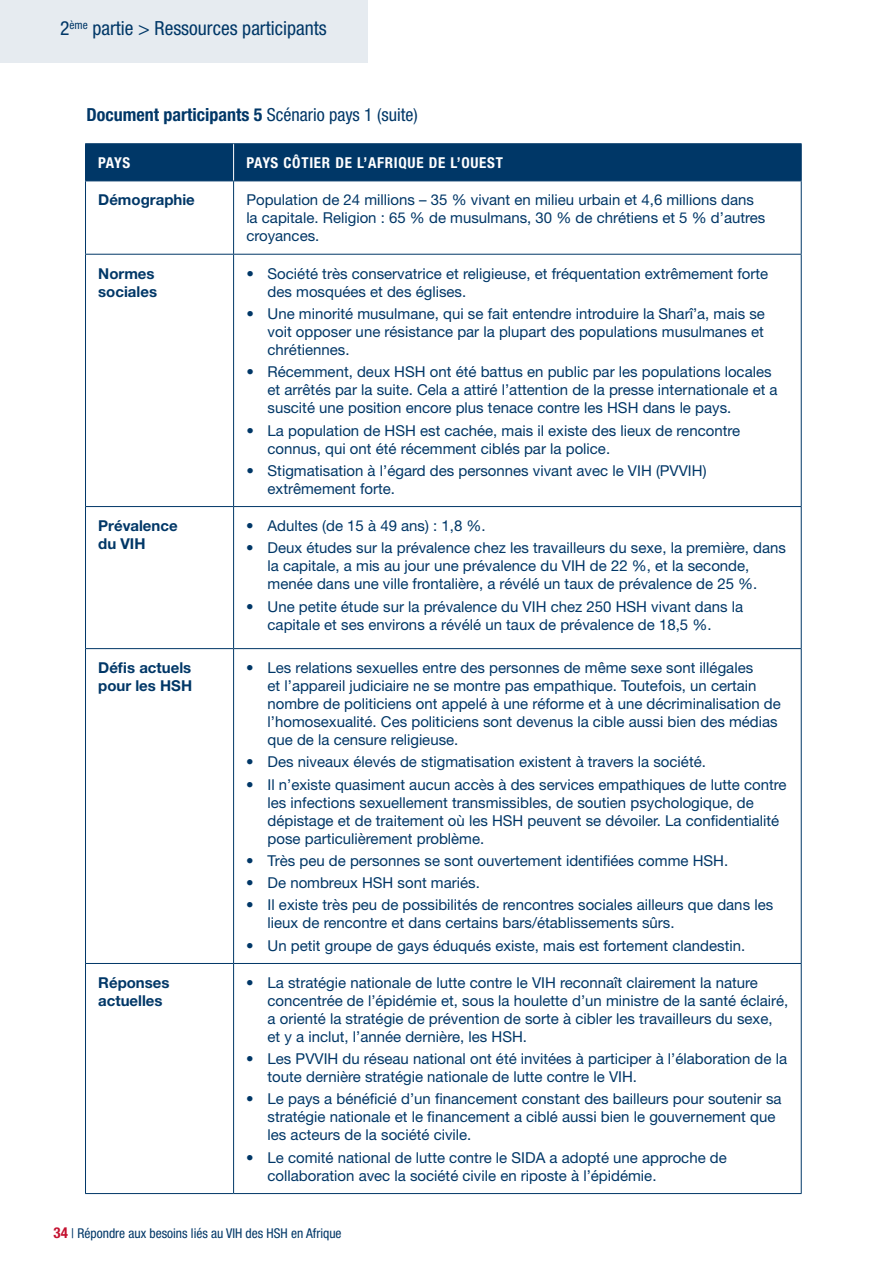
<style>
.page{position:relative;width:893px;height:1263px;background:#fff}
.page>*{position:absolute;margin:0;border:0;box-sizing:border-box;transform-origin:0 0}
.t1{font:condensed 19.5px "Helvetica Neue";color:#003767}
.t2{font:700 condensed 18px "Helvetica Neue";color:#003767}
.t3{font:15px/18px "Helvetica Neue";color:#003767}
.t4{font:700 15px/18px "Helvetica Neue";color:#003767}
.t5{font:700 condensed 15px "Helvetica Neue";letter-spacing:.05em;color:#fff}
.t6{font:700 condensed 15px "Helvetica Neue";color:#c41230}
.t7{font:condensed 13.5px "Helvetica Neue";color:#003767}
.s1{font-weight:400}
.s2{font-weight:700;font-size:15px;color:#c41230}
</style>
<div class="page">
<div style="left:0;top:0;width:368px;height:63px;background:#e6ebf0"></div>
<div style="left:86px;top:144px;width:715px;height:37px;background:#003767"></div>
<hr style="left:85px;top:181px;width:1px;height:73px;background:#003767">
<hr style="left:233px;top:181px;width:1px;height:73px;background:#003767">
<hr style="left:801px;top:181px;width:1px;height:73px;background:#003767">
<hr style="left:85px;top:254px;width:149px;height:1px;background:#003767">
<hr style="left:85px;top:255px;width:1px;height:251px;background:#003767">
<hr style="left:234px;top:254px;width:568px;height:1px;background:#003767">
<hr style="left:233px;top:255px;width:1px;height:251px;background:#003767">
<hr style="left:801px;top:255px;width:1px;height:251px;background:#003767">
<hr style="left:85px;top:506px;width:149px;height:1px;background:#003767">
<hr style="left:85px;top:507px;width:1px;height:141px;background:#003767">
<hr style="left:234px;top:506px;width:568px;height:1px;background:#003767">
<hr style="left:233px;top:507px;width:1px;height:141px;background:#003767">
<hr style="left:801px;top:507px;width:1px;height:141px;background:#003767">
<hr style="left:85px;top:648px;width:149px;height:1px;background:#003767">
<hr style="left:85px;top:649px;width:1px;height:314px;background:#003767">
<hr style="left:234px;top:648px;width:568px;height:1px;background:#003767">
<hr style="left:233px;top:649px;width:1px;height:314px;background:#003767">
<hr style="left:801px;top:649px;width:1px;height:314px;background:#003767">
<hr style="left:85px;top:963px;width:149px;height:1px;background:#003767">
<hr style="left:85px;top:964px;width:1px;height:229px;background:#003767">
<hr style="left:234px;top:963px;width:568px;height:1px;background:#003767">
<hr style="left:233px;top:964px;width:1px;height:229px;background:#003767">
<hr style="left:801px;top:964px;width:1px;height:229px;background:#003767">
<hr style="left:85px;top:1193px;width:149px;height:1px;background:#003767">
<hr style="left:234px;top:1193px;width:568px;height:1px;background:#003767">
<hr style="left:85px;top:143px;width:149px;height:1px;background:#003767">
<hr style="left:85px;top:144px;width:1px;height:37px;background:#003767">
<hr style="left:234px;top:143px;width:568px;height:1px;background:#003767">
<hr style="left:801px;top:144px;width:1px;height:37px;background:#003767">
<hr style="left:85px;top:181px;width:149px;height:1px;background:#003767">
<hr style="left:234px;top:181px;width:568px;height:1px;background:#003767">
<hr style="left:233px;top:144px;width:1px;height:37px;background:#fff">
<h1 class="t1" style="left:60px;top:17px;width:268px">2<sup>ème</sup> partie &gt; Ressources participants</h1>
<p class="t2" style="left:87px;top:103px;width:333px">DOCUMENT PARTICIPANTS 5 <span class="s1">Scénario pays 1 (suite)</span></p>
<p class="t5" style="left:98px;top:154px;width:32px">PAYS</p>
<p class="t5" style="left:246px;top:154px;width:258px">PAYS CÔTIER DE L’AFRIQUE DE L’OUEST</p>
<p class="t4" style="left:98px;top:191px;width:98px">Démographie</p>
<p class="t3" style="left:246px;top:191px;width:521px">Population de 24 millions – 35 % vivant en milieu urbain et 4,6 millions dans la capitale. Religion : 65 % de musulmans, 30 % de chrétiens et 5 % d’autres croyances.</p>
<p class="t4" style="left:98px;top:264px;width:60px">Normes sociales</p>
<p class="t3" style="left:268px;top:264px;width:502px;text-indent:-21px">• Société très conservatrice et religieuse, et fréquentation extrêmement forte des mosquées et des églises.</p>
<p class="t3" style="left:268px;top:304px;width:499px;text-align:justify;text-indent:-21px">• Une minorité musulmane, qui se fait entendre introduire la Sharî’a, mais se voit opposer une résistance par la plupart des populations musulmanes et chrétiennes.</p>
<p class="t3" style="left:268px;top:363px;width:512px;text-indent:-21px">• Récemment, deux HSH ont été battus en public par les populations locales et arrêtés par la suite. Cela a attiré l’attention de la presse internationale et a suscité une position encore plus tenace contre les HSH dans le pays.</p>
<p class="t3" style="left:268px;top:421px;width:474px;text-indent:-21px">• La population de HSH est cachée, mais il existe des lieux de rencontre connus, qui ont été récemment ciblés par la police.</p>
<p class="t3" style="left:268px;top:461px;width:440px;text-indent:-21px">• Stigmatisation à l’égard des personnes vivant avec le VIH (PVVIH) extrêmement forte.</p>
<p class="t4" style="left:98px;top:516px;width:81px">Prévalence du VIH</p>
<p class="t3" style="left:246px;top:516px;width:241px">• Adultes (de 15 à 49 ans) : 1,8 %.</p>
<p class="t3" style="left:268px;top:539px;width:520px;text-indent:-21px">• Deux études sur la prévalence chez les travailleurs du sexe, la première, dans la capitale, a mis au jour une prévalence du VIH de 22 %, et la seconde, menée dans une ville frontalière, a révélé un taux de prévalence de 25 %.</p>
<p class="t3" style="left:268px;top:597px;width:477px;text-indent:-21px">• Une petite étude sur la prévalence du VIH chez 250 HSH vivant dans la capitale et ses environs a révélé un taux de prévalence de 18,5 %.</p>
<p class="t4" style="left:98px;top:658px;width:95px">Défis actuels pour les HSH</p>
<p class="t3" style="left:268px;top:659px;width:515px;text-indent:-21px">• Les relations sexuelles entre des personnes de même sexe sont illégales<br>et l’appareil judiciaire ne se montre pas empathique. Toutefois, un certain nombre de politiciens ont appelé à une réforme et à une décriminalisation de l’homosexualité. Ces politiciens sont devenus la cible aussi bien des médias que de la censure religieuse.</p>
<p class="t3" style="left:246px;top:753px;width:461px">• Des niveaux élevés de stigmatisation existent à travers la société.</p>
<p class="t3" style="left:268px;top:775px;width:521px;text-indent:-21px">• Il n’existe quasiment aucun accès à des services empathiques de lutte contre les infections sexuellement transmissibles, de soutien psychologique, de dépistage et de traitement où les HSH peuvent se dévoiler. La confidentialité pose particulièrement problème.</p>
<p class="t3" style="left:246px;top:851px;width:483px">• Très peu de personnes se sont ouvertement identifiées comme HSH.</p>
<p class="t3" style="left:246px;top:874px;width:235px">• De nombreux HSH sont mariés.</p>
<p class="t3" style="left:268px;top:896px;width:507px;text-indent:-21px">• Il existe très peu de possibilités de rencontres sociales ailleurs que dans les lieux de rencontre et dans certains bars/établissements sûrs.</p>
<p class="t3" style="left:246px;top:936px;width:500px">• Un petit groupe de gays éduqués existe, mais est fortement clandestin.</p>
<p class="t4" style="left:98px;top:973px;width:73px">Réponses actuelles</p>
<p class="t3" style="left:268px;top:973px;width:522px;text-indent:-21px">• La stratégie nationale de lutte contre le VIH reconnaît clairement la nature concentrée de l’épidémie et, sous la houlette d’un ministre de la santé éclairé, a orienté la stratégie de prévention de sorte à cibler les travailleurs du sexe, et y a inclut, l’année dernière, les HSH.</p>
<p class="t3" style="left:268px;top:1050px;width:521px;text-indent:-21px">• Les PVVIH du réseau national ont été invitées à participer à l’élaboration de la toute dernière stratégie nationale de lutte contre le VIH.</p>
<p class="t3" style="left:268px;top:1090px;width:516px;text-indent:-21px">• Le pays a bénéficié d’un financement constant des bailleurs pour soutenir sa stratégie nationale et le financement a ciblé aussi bien le gouvernement que les acteurs de la société civile.</p>
<p class="t3" style="left:268px;top:1148px;width:461px;text-indent:-21px">• Le comité national de lutte contre le SIDA a adopté une approche de collaboration avec la société civile en riposte à l’épidémie.</p>
<p class="t7" style="left:54px;top:1226px;width:289px"><span class="s2">35</span> | Répondre aux besoins liés au VIH des HSH en Afrique</p>
<p class="t6" style="left:61px;top:1224px;width:9px">4</p>
</div>
